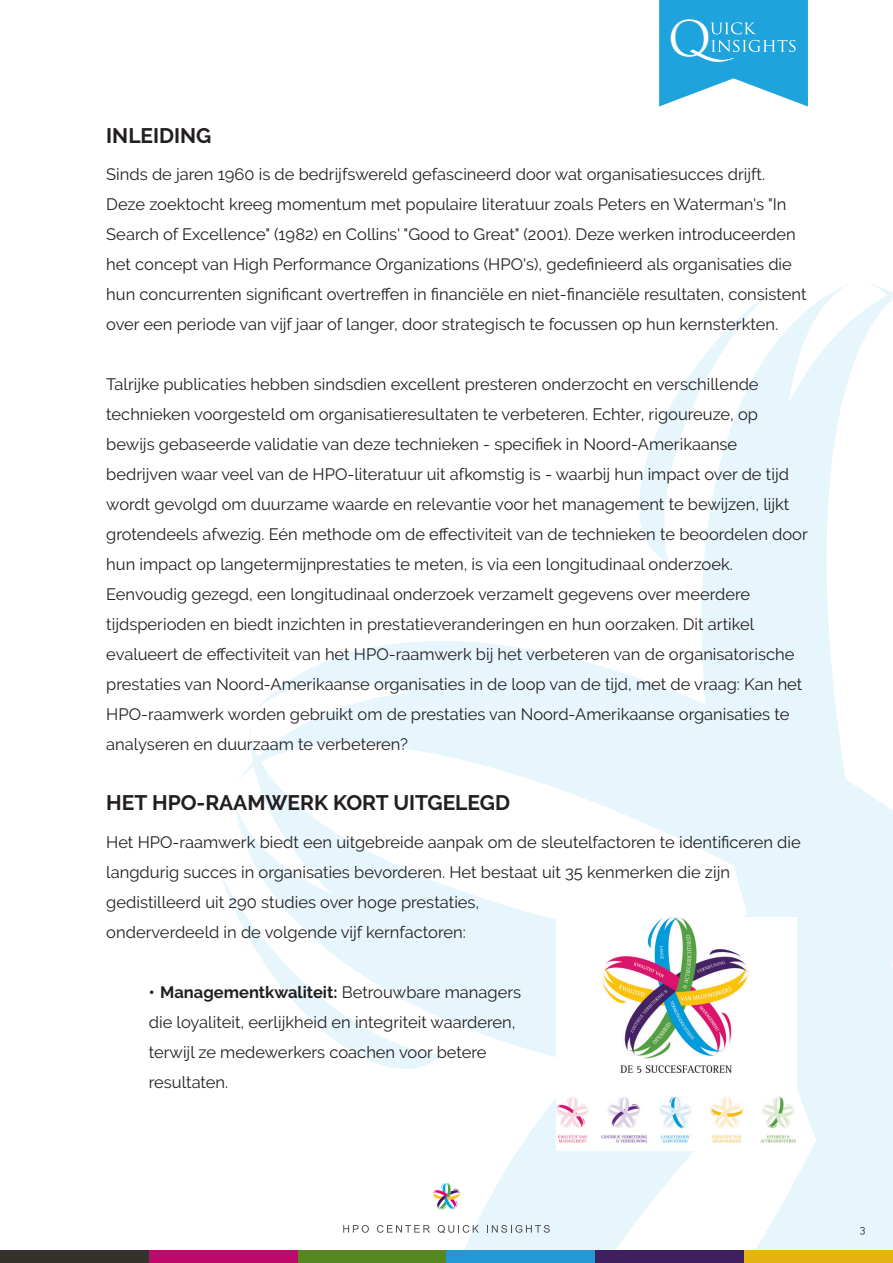
<style>
.page{position:relative;width:893px;height:1263px;background:#fff}
.page>*{position:absolute;margin:0;border:0;box-sizing:border-box;transform-origin:0 0}
.t1{font:47.85px "Trajan Pro";color:#fff}
.t2{font:700 21px "Raleway";color:#231f20}
.t3{font:16.5px/30px "Raleway";color:#231f20}
.t4{font:10.5px "Raleway";color:#231f20}
.s1{font-weight:700}
</style>
<div class="page">
<svg style="left:659px;top:0;width:149px;height:107px;background:#43b2e2"></svg>
<svg style="left:437px;top:962px;width:182px;height:288px;fill:#e6f6fc"></svg>
<svg style="left:234px;top:641px;width:385px;height:321px"></svg>
<svg style="left:619px;top:283px;width:274px;height:967px"></svg>
<svg style="left:221px;top:871px;width:220px;height:217px"></svg>
<div style="left:0;top:1250px;width:149px;height:13px;background:#35312c"></div>
<div style="left:149px;top:1250px;width:149px;height:13px;background:#bc096a"></div>
<div style="left:298px;top:1250px;width:148px;height:13px;background:#55861f"></div>
<div style="left:446px;top:1250px;width:149px;height:13px;background:#2497d6"></div>
<div style="left:595px;top:1250px;width:149px;height:13px;background:#401f61"></div>
<div style="left:744px;top:1250px;width:149px;height:13px;background:#e4b510"></div>
<svg style="left:343px;top:1225px;width:26px;height:8px"></svg>
<svg style="left:377px;top:1225px;width:53px;height:8px"></svg>
<svg style="left:438px;top:1225px;width:41px;height:8px"></svg>
<svg style="left:487px;top:1225px;width:63px;height:8px"></svg>
<div style="left:428px;top:1177px;width:37px;height:38px;background:#fff;border-radius:50%"></div>
<svg style="left:432px;top:1182px;width:29px;height:28px"></svg>
<img style="left:556px;top:917px;width:240px;height:233px">
<h1 class="t1" style="left:668px;top:20px;width:45px">O</h1>
<p class="t2" style="left:106px;top:123px;width:107px">INLEIDING</p>
<p class="t3" style="left:106px;top:160px;width:702px">Sinds de jaren 1960 is de bedrijfswereld gefascineerd door wat organisatiesucces drijft.<br>Deze zoektocht kreeg momentum met populaire literatuur zoals Peters en Waterman's "In Search of Excellence" (1982) en Collins' "Good to Great" (2001). Deze werken introduceerden het concept van High Performance Organizations (HPO's), gedefinieerd als organisaties die hun concurrenten significant overtreffen in financiële en niet-financiële resultaten, consistent over een periode van vijf jaar of langer, door strategisch te focussen op hun kernsterkten.</p>
<p class="t3" style="left:106px;top:370px;width:703px">Talrijke publicaties hebben sindsdien excellent presteren onderzocht en verschillende technieken voorgesteld om organisatieresultaten te verbeteren. Echter, rigoureuze, op bewijs gebaseerde validatie van deze technieken - specifiek in Noord-Amerikaanse bedrijven waar veel van de HPO-literatuur uit afkomstig is - waarbij hun impact over de tijd wordt gevolgd om duurzame waarde en relevantie voor het management te bewijzen, lijkt grotendeels afwezig. Eén methode om de effectiviteit van de technieken te beoordelen door hun impact op langetermijnprestaties te meten, is via een longitudinaal onderzoek.<br>Eenvoudig gezegd, een longitudinaal onderzoek verzamelt gegevens over meerdere tijdsperioden en biedt inzichten in prestatieveranderingen en hun oorzaken. Dit artikel evalueert de effectiviteit van het HPO-raamwerk bij het verbeteren van de organisatorische prestaties van Noord-Amerikaanse organisaties in de loop van de tijd, met de vraag: Kan het HPO-raamwerk worden gebruikt om de prestaties van Noord-Amerikaanse organisaties te analyseren en duurzaam te verbeteren?</p>
<p class="t2" style="left:106px;top:791px;width:405px">HET HPO-RAAMWERK KORT UITGELEGD</p>
<p class="t3" style="left:106px;top:827px;width:696px">Het HPO-raamwerk biedt een uitgebreide aanpak om de sleutelfactoren te identificeren die langdurig succes in organisaties bevorderen. Het bestaat uit 35 kenmerken die zijn gedistilleerd uit 290 studies over hoge prestaties,<br>onderverdeeld in de volgende vijf kernfactoren:</p>
<p class="t3" style="left:149px;top:977px;width:374px"><span class="s1">• Managementkwaliteit:</span> Betrouwbare managers die loyaliteit, eerlijkheid en integriteit waarderen, terwijl ze medewerkers coachen voor betere resultaten.</p>
<p class="t4" style="left:860px;top:1223px;width:7px">3</p>
</div>
